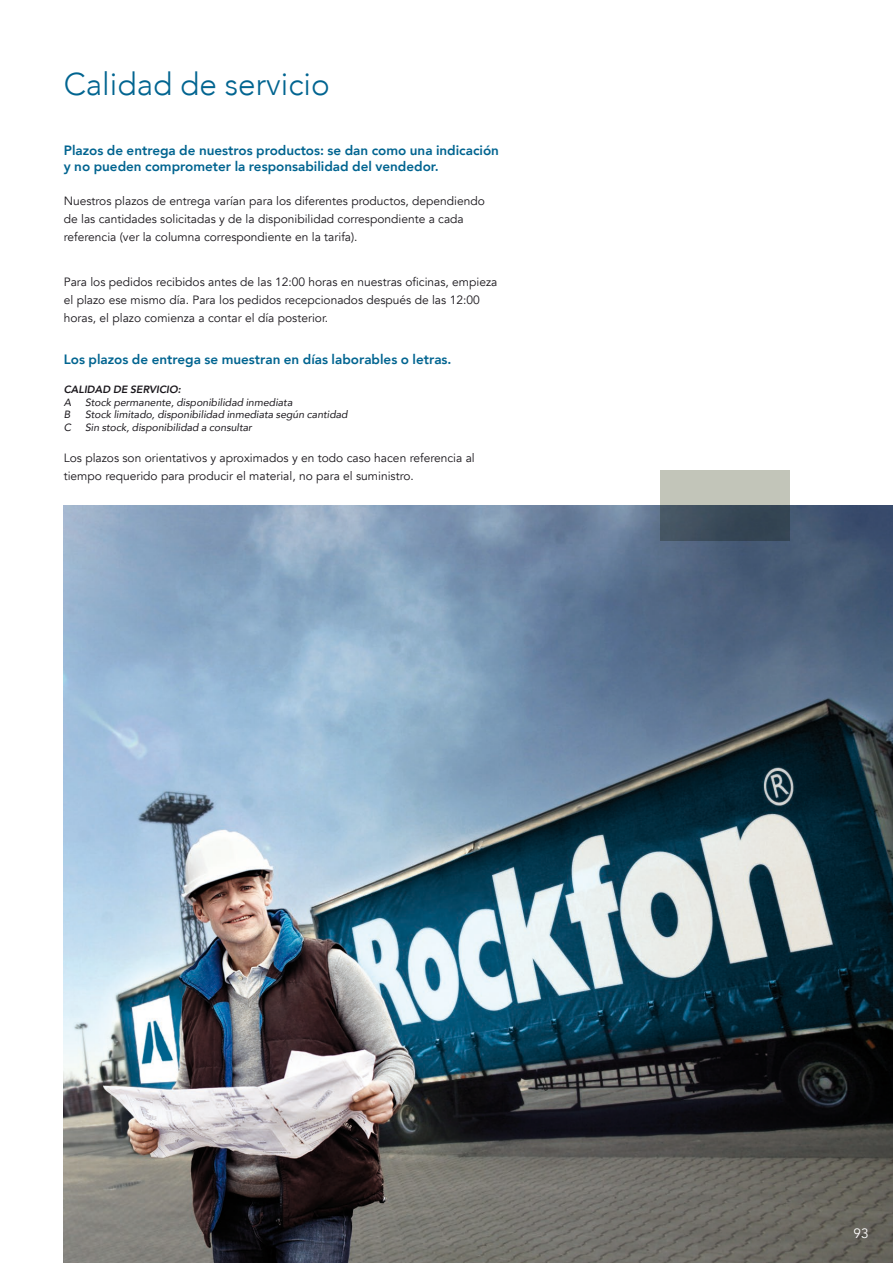
<style>
.page{position:relative;width:893px;height:1263px;background:#fff}
.page>*{position:absolute;margin:0;border:0;box-sizing:border-box;transform-origin:0 0}
.t1{font:300 31.5px "Avenir";color:#006490}
.t2{font:800 13.5px/16.2px "Avenir";color:#006490}
.t3{font:13.5px "Avenir";color:#fff}
.t4{font:12px/18px "Avenir";color:#1a171c}
.t5{font:italic 10.5px "Avenir";color:#1a171c}
.t6{font:italic 800 10.5px "Avenir";color:#1a171c}
</style>
<div class="page">
<img style="left:64px;top:505px;width:829px;height:758px">
<svg style="left:660px;top:470px;width:129px;height:70px;background:#7e8789"></svg>
<h1 class="t1" style="left:64px;top:65px;width:268px">Calidad de servicio</h1>
<p class="t2" style="left:64px;top:142px;width:437px">Plazos de entrega de nuestros productos: se dan como una indicación y no pueden comprometer la responsabilidad del vendedor.</p>
<p class="t4" style="left:64px;top:192px;width:423px">Nuestros plazos de entrega varían para los diferentes productos, dependiendo de las cantidades solicitadas y de la disponibilidad correspondiente a cada referencia (ver la columna correspondiente en la tarifa).</p>
<p class="t4" style="left:64px;top:273px;width:435px">Para los pedidos recibidos antes de las 12:00 horas en nuestras oficinas, empieza el plazo ese mismo día. Para los pedidos recepcionados después de las 12:00 horas, el plazo comienza a contar el día posterior.</p>
<p class="t2" style="left:64px;top:351px;width:389px">Los plazos de entrega se muestran en días laborables o letras.</p>
<p class="t6" style="left:64px;top:383px;width:119px">CALIDAD DE SERVICIO:</p>
<p class="t5" style="left:64px;top:396px;width:9px">A</p>
<p class="t5" style="left:85px;top:396px;width:209px">Stock permanente, disponibilidad inmediata</p>
<p class="t5" style="left:64px;top:408px;width:8px">B</p>
<p class="t5" style="left:85px;top:408px;width:264px">Stock limitado, disponibilidad inmediata según cantidad</p>
<p class="t5" style="left:64px;top:421px;width:9px">C</p>
<p class="t5" style="left:85px;top:421px;width:168px">Sin stock, disponibilidad a consultar</p>
<p class="t4" style="left:64px;top:449px;width:412px">Los plazos son orientativos y aproximados y en todo caso hacen referencia al tiempo requerido para producir el material, no para el suministro.</p>
<p class="t3" style="left:854px;top:1225px;width:17px">93</p>
</div>
